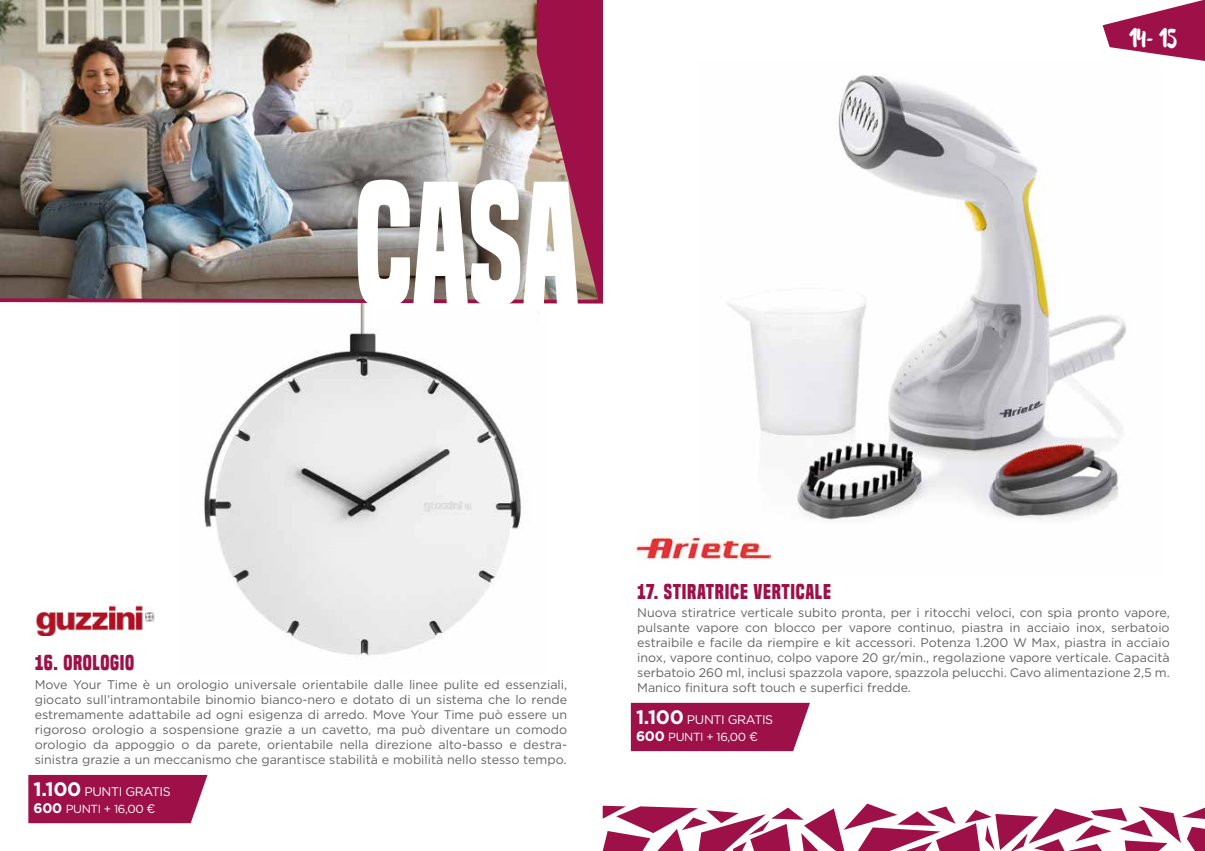
<style>
.page{position:relative;width:1205px;height:851px;background:#fff}
.page>*{position:absolute;margin:0;border:0;box-sizing:border-box;transform-origin:0 0}
.t1{font:700 161.88px "Built Titling Rg";color:#fff;scale:.8 1}
.t2{font:23.38px "Brusher";color:#fff;scale:.8 1}
.t3{font:700 20px "Built Titling Rg";letter-spacing:.035em;color:#9d1148}
.t4{font:12.5px/15px "Gotham";color:#646363;text-align:justify}
.t5{font:12.5px "Gotham";letter-spacing:-.03em;color:#fff}
.t6{font:11.75px "Gotham";letter-spacing:-.03em;color:#fff}
.s1{font-weight:700;font-size:19.5px}
.s2{font-weight:700;font-size:13.88px}
.s3{font-size:12.38px}
</style>
<div class="page">
<img style="left:727px;top:73px;width:399px;height:447px">
<img style="left:204px;top:305px;width:318px;height:355px">
<svg style="left:28px;top:774px;width:179px;height:49px;background:#a32053"></svg>
<div style="left:631px;top:702px;width:179px;height:49px;background:#9d1148"></div>
<img style="left:0;top:0;width:604px;height:305px">
<svg style="left:1102px;top:0;width:103px;height:61px"></svg>
<svg style="left:603px;top:803px;width:602px;height:47px"></svg>
<img style="left:35px;top:601px;width:120px;height:34px">
<img style="left:637px;top:532px;width:134px;height:28px">
<h1 class="t1" style="left:355px;top:148px;width:282px">CASA</h1>
<h2 class="t2" style="left:1129px;top:25px;width:61px">14- 15</h2>
<h3 class="t3" style="left:35px;top:650px;width:101px">16. OROLOGIO</h3>
<p class="t4" style="left:35px;top:676px;width:534px">Move Your Time è un orologio universale orientabile dalle linee pulite ed essenziali, giocato sull’intramontabile binomio bianco-nero e dotato di un sistema che lo rende estremamente adattabile ad ogni esigenza di arredo. Move Your Time può essere un rigoroso orologio a sospensione grazie a un cavetto, ma può diventare un comodo orologio da appoggio o da parete, orientabile nella direzione alto-basso e destra&shy;sinistra grazie a un meccanismo che garantisce stabilità e mobilità nello stesso tempo.</p>
<p class="t5" style="left:34px;top:783px;width:139px"><span class="s1">1.100</span> PUNTI GRATIS</p>
<p class="t6" style="left:34px;top:801px;width:123px"><span class="s2">600</span> PUNTI + 16,00 <span class="s3">€</span></p>
<h3 class="t3" style="left:637px;top:579px;width:195px">17. STIRATRICE VERTICALE</h3>
<p class="t4" style="left:637px;top:605px;width:534px">Nuova stiratrice verticale subito pronta, per i ritocchi veloci, con spia pronto vapore, pulsante vapore con blocco per vapore continuo, piastra in acciaio inox, serbatoio estraibile e facile da riempire e kit accessori. Potenza 1.200 W Max, piastra in acciaio inox, vapore continuo, colpo vapore 20 gr/min., regolazione vapore verticale. Capacità serbatoio 260 ml, inclusi spazzola vapore, spazzola pelucchi. Cavo alimentazione 2,5 m.<br>Manico finitura soft touch e superfici fredde.</p>
<p class="t5" style="left:636px;top:711px;width:139px"><span class="s1">1.100</span> PUNTI GRATIS</p>
<p class="t6" style="left:636px;top:729px;width:123px"><span class="s2">600</span> PUNTI + 16,00 <span class="s3">€</span></p>
</div>
